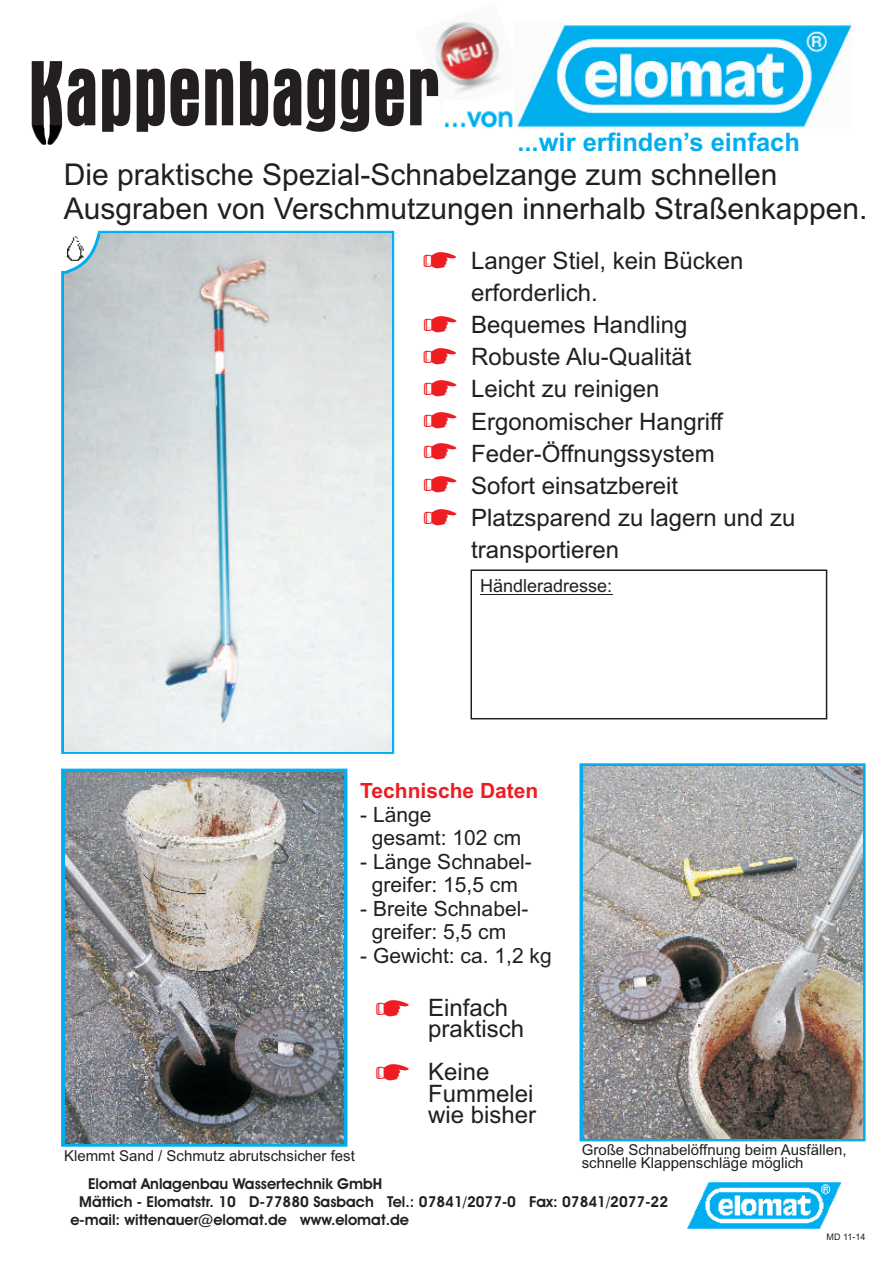
<style>
.page{position:relative;width:893px;height:1263px;background:#fff}
.page>*{position:absolute;margin:0;border:0;box-sizing:border-box;transform-origin:0 0}
.t1{font:700 condensed 93.9px "Aurora BT";color:#231f20;scale:.86 1}
.t2{font:36px/31.8px "MS Mincho";color:#ee1d23;text-align:justify}
.t3{font:30px/33.5px "Arial";color:#231f20}
.t4{font:700 25.5px "Arial";color:#00aeef}
.t5{font:24px/32.1px "Arial";color:#231f20}
.t6{font:21px/23.4px "Arial";color:#231f20;text-align:center}
.t7{font:700 21px "Arial";color:#ee1d23}
.t8{font:18px "Arial";color:#231f20}
.t9{font:700 15.15px "Avant Garde IT Cby BT";color:#231f20}
.t10{font:15px/13.4px "Arial";color:#231f20}
.t11{font:9px "Arial";color:#231f20}
</style>
<div class="page">
<img style="left:31px;top:125px;width:31px;height:20px">
<img style="left:434px;top:20px;width:66px;height:73px">
<img style="left:445px;top:111px;width:68px;height:17px">
<img style="left:514px;top:21px;width:338px;height:107px">
<svg style="left:61px;top:231px;width:333px;height:523px"></svg>
<svg style="left:61px;top:769px;width:286px;height:377px;fill:#00aeef"></svg>
<svg style="left:580px;top:763px;width:285px;height:378px;fill:#00aeef"></svg>
<img style="left:687px;top:1182px;width:154px;height:47px">
<img style="left:64px;top:233px;width:327px;height:519px">
<svg style="left:61px;top:230px;width:42px;height:46px"></svg>
<div style="left:57px;top:227px;width:9px;height:44px;background:#fff"></div>
<img style="left:584px;top:767px;width:278px;height:371px">
<img style="left:65px;top:772px;width:278px;height:371px">
<div style="left:470px;top:569px;width:357px;height:150px;border:2px solid #231f20"></div>
<hr style="left:480px;top:594px;width:132px;height:1px;background:#231f20">
<h1 class="t1" style="left:28px;top:54px;width:480px">Kappenbagger</h1>
<p class="t4" style="left:517px;top:133px;width:284px">...wir erfinden’s einfach</p>
<p class="t3" style="left:64px;top:161px;width:805px">Die praktische Spezial-Schnabelzange zum schnellen<br>Ausgraben von Verschmutzungen innerhalb Straßenkappen.</p>
<h2 class="t2" style="left:422px;top:243px;width:19px">?</h2>
<h2 class="t2" style="left:422px;top:307px;width:20px">? ? ? ? ?</h2>
<h2 class="t2" style="left:422px;top:467px;width:19px">?</h2>
<h2 class="t2" style="left:422px;top:500px;width:19px">?</h2>
<p class="t5" style="left:471px;top:246px;width:326px">Langer Stiel, kein Bücken erforderlich.<br>Bequemes Handling<br>Robuste Alu-Qualität<br>Leicht zu reinigen<br>Ergonomischer Hangriff<br>Feder-Öffnungssystem<br>Sofort einsatzbereit<br>Platzsparend zu lagern und zu transportieren</p>
<p class="t8" style="left:480px;top:579px;width:134px">Händleradresse:</p>
<p class="t7" style="left:360px;top:783px;width:180px">Technische Daten</p>
<p class="t6" style="left:372px;top:805px;width:151px;text-align:left;text-indent:-12px">- Länge<br>gesamt: 102 cm</p>
<p class="t6" style="left:360px;top:852px;width:173px">- Länge Schnabel&shy;greifer: 15,5 cm</p>
<p class="t6" style="left:360px;top:898px;width:170px">- Breite Schnabel&shy;greifer: 5,5 cm</p>
<p class="t6" style="left:360px;top:945px;width:193px">- Gewicht: ca. 1,2 kg</p>
<p class="t5" style="left:428px;top:999px;width:98px;line-height:21.5px">Einfach praktisch</p>
<p class="t5" style="left:428px;top:1063px;width:110px;line-height:21.5px">Keine<br>Fummelei wie bisher</p>
<h2 class="t2" style="left:374px;top:975px;width:19px;line-height:64.1px">? ?</h2>
<p class="t10" style="left:64px;top:1150px;width:292px">Klemmt Sand / Schmutz abrutschsicher fest</p>
<p class="t10" style="left:582px;top:1144px;width:266px">Große Schnabelöffnung beim Ausfällen, schnelle Klappenschläge möglich</p>
<p class="t9" style="left:88px;top:1177px;width:296px">Elomat Anlagenbau Wassertechnik GmbH</p>
<p class="t9" style="left:79px;top:1195px;width:590px">Mättich - Elomatstr. 10 D-77880 Sasbach Tel.: 07841/2077-0 Fax: 07841/2077-22</p>
<p class="t9" style="left:70px;top:1214px;width:340px">e-mail: wittenauer@elomat.de www.elomat.de</p>
<p class="t11" style="left:826px;top:1233px;width:40px">MD 11-14</p>
</div>
